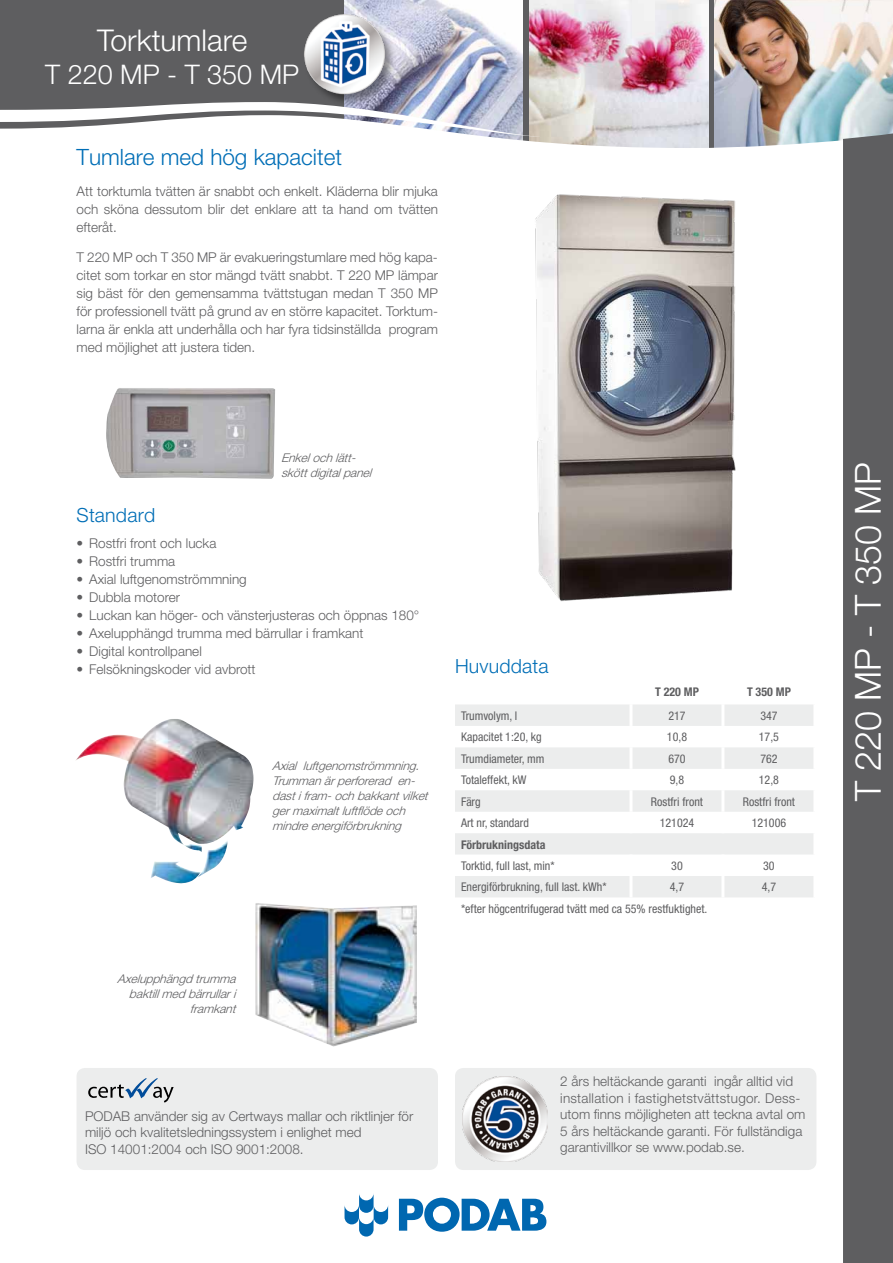
<style>
.page{position:relative;width:893px;height:1263px;background:#fff}
.page>*{position:absolute;margin:0;border:0;box-sizing:border-box;transform-origin:0 0}
.t1{font:300 36px "Helvetica Neue LT Std";color:#fff}
.t2{font:300 30px "Helvetica Neue LT Std";color:#fff}
.t3{font:300 27px "Helvetica Neue LT Std";color:#fff}
.t4{font:300 22.5px "Helvetica Neue LT Std";color:#006eb6}
.t5{font:300 19.5px "Helvetica Neue LT Std";letter-spacing:.01em;color:#006eb6}
.t6{font:300 13.5px/18px "Helvetica Neue LT Std";color:#5e5e60}
.t7{font:condensed 12px "Helvetica Neue LT";color:#5e5e60}
.t8{font:italic 300 12px/15px "Helvetica Neue LT Std";color:#5e5e60}
.t9{font:700 condensed 12px "Helvetica Neue LT";color:#5e5e60}
</style>
<div class="page">
<div style="left:0;top:0;width:893px;height:149px;background:#5e5e60"></div>
<img style="left:714px;top:0;width:179px;height:133px">
<img style="left:530px;top:0;width:178px;height:102px">
<img style="left:344px;top:0;width:179px;height:102px">
<svg style="left:0;top:102px;width:849px;height:47px;background:#d4d7da"></svg>
<div style="left:843px;top:133px;width:50px;height:1130px;background:#5e5e60"></div>
<div style="left:304px;top:14px;width:93px;height:93px;background:#000;opacity:.45"></div>
<img style="left:304px;top:10px;width:85px;height:89px">
<svg style="left:399px;top:1198px;width:147px;height:34px"></svg>
<svg style="left:345px;top:1194px;width:43px;height:42px"></svg>
<div style="left:77px;top:1068px;width:361px;height:102px;background:#eceded;border-radius:9px"></div>
<div style="left:455px;top:1068px;width:361px;height:102px;background:#eceded;border-radius:9px"></div>
<img style="left:462px;top:1076px;width:85px;height:85px">
<svg style="left:88px;top:1078px;width:86px;height:24px"></svg>
<svg style="left:455px;top:705px;width:358px;height:192px;fill:#eceded"></svg>
<hr style="left:629px;top:704px;width:3px;height:22px;background:#fff">
<hr style="left:721px;top:704px;width:3px;height:22px;background:#fff">
<hr style="left:629px;top:726px;width:3px;height:21px;background:#fff">
<hr style="left:721px;top:726px;width:3px;height:21px;background:#fff">
<hr style="left:629px;top:747px;width:3px;height:22px;background:#fff">
<hr style="left:721px;top:747px;width:3px;height:22px;background:#fff">
<hr style="left:629px;top:769px;width:3px;height:21px;background:#fff">
<hr style="left:721px;top:769px;width:3px;height:21px;background:#fff">
<hr style="left:629px;top:790px;width:3px;height:22px;background:#fff">
<hr style="left:721px;top:790px;width:3px;height:22px;background:#fff">
<hr style="left:629px;top:812px;width:3px;height:21px;background:#fff">
<hr style="left:721px;top:812px;width:3px;height:21px;background:#fff">
<hr style="left:629px;top:854px;width:3px;height:22px;background:#fff">
<hr style="left:721px;top:854px;width:3px;height:22px;background:#fff">
<hr style="left:629px;top:876px;width:3px;height:21px;background:#fff">
<hr style="left:721px;top:876px;width:3px;height:21px;background:#fff">
<img style="left:535px;top:194px;width:201px;height:408px">
<img style="left:76px;top:719px;width:177px;height:164px">
<img style="left:256px;top:903px;width:161px;height:143px">
<img style="left:106px;top:388px;width:170px;height:91px">
<h2 class="t2" style="left:97px;top:22px;width:152px">Torktumlare</h2>
<h3 class="t3" style="left:45px;top:58px;width:256px">T 220 MP - T 350 MP</h3>
<h3 class="t4" style="left:77px;top:143px;width:267px">Tumlare med hög kapacitet</h3>
<p class="t6" style="left:77px;top:182px;width:363px;text-align:justify">Att torktumla tvätten är snabbt och enkelt. Kläderna blir mjuka och sköna dessutom blir det enklare att ta hand om tvätten efteråt.</p>
<p class="t6" style="left:77px;top:248px;width:363px;text-align:justify">T 220 MP och T 350 MP är evakueringstumlare med hög kapa&shy;citet som torkar en stor mängd tvätt snabbt. T 220 MP lämpar sig bäst för den gemensamma tvättstugan medan T 350 MP för professionell tvätt på grund av en större kapacitet. Torktum&shy;larna är enkla att underhålla och har fyra tidsinställda program med möjlighet att justera tiden.</p>
<p class="t8" style="left:281px;top:450px;width:96px">Enkelochlätt&shy;sköttdigitalpanel</p>
<h3 class="t5" style="left:77px;top:503px;width:80px">Standard</h3>
<p class="t6" style="left:77px;top:533px;width:141px">• Rostfri front och lucka</p>
<p class="t6" style="left:77px;top:551px;width:100px">• Rostfri trumma</p>
<p class="t6" style="left:77px;top:569px;width:172px">• Axial luftgenomströmmning</p>
<p class="t6" style="left:77px;top:587px;width:105px">• Dubbla motorer</p>
<p class="t6" style="left:77px;top:605px;width:344px">• Luckan kan höger- och vänsterjusteras och öppnas 180°</p>
<p class="t6" style="left:77px;top:623px;width:288px">• Axelupphängd trumma med bärrullar i framkant</p>
<p class="t6" style="left:77px;top:641px;width:127px">• Digital kontrollpanel</p>
<p class="t6" style="left:77px;top:659px;width:181px">• Felsökningskoder vid avbrott</p>
<p class="t8" style="left:272px;top:757px;width:161px">Axial luftgenomströmmning.<br>Trummanärperforerad en&shy;dastifram-ochbakkantvilket germaximaltluftflödeoch mindreenergiförbrukning</p>
<p class="t8" style="left:117px;top:971px;width:124px;text-align:right">Axelupphängdtrumma baktillmedbärrullari framkant</p>
<p class="t6" style="left:85px;top:1107px;width:330px;line-height:16.5px">PODAB använder sig av Certways mallar och riktlinjer för miljö och kvalitetsledningssystem i enlighet med<br>ISO 14001:2004 och ISO 9001:2008.</p>
<h3 class="t5" style="left:455px;top:654px;width:95px">Huvuddata</h3>
<p class="t9" style="left:655px;top:684px;width:45px">T 220 MP</p>
<p class="t9" style="left:747px;top:684px;width:45px">T 350 MP</p>
<p class="t7" style="left:461px;top:709px;width:58px">Trumvolym, l</p>
<p class="t7" style="left:668px;top:709px;width:19px">217</p>
<p class="t7" style="left:760px;top:709px;width:19px">347</p>
<p class="t7" style="left:461px;top:730px;width:82px">Kapacitet 1:20, kg</p>
<p class="t7" style="left:667px;top:730px;width:22px">10,8</p>
<p class="t7" style="left:759px;top:730px;width:22px">17,5</p>
<p class="t7" style="left:461px;top:752px;width:85px">Trumdiameter, mm</p>
<p class="t7" style="left:668px;top:752px;width:19px">670</p>
<p class="t7" style="left:760px;top:752px;width:19px">762</p>
<p class="t7" style="left:461px;top:773px;width:67px">Totaleffekt, kW</p>
<p class="t7" style="left:670px;top:773px;width:16px">9,8</p>
<p class="t7" style="left:759px;top:773px;width:22px">12,8</p>
<p class="t7" style="left:461px;top:794px;width:21px">Färg</p>
<p class="t7" style="left:651px;top:794px;width:54px">Rostfri front</p>
<p class="t7" style="left:743px;top:794px;width:54px">Rostfri front</p>
<p class="t7" style="left:461px;top:816px;width:69px">Art nr, standard</p>
<p class="t7" style="left:660px;top:816px;width:36px">121024</p>
<p class="t7" style="left:752px;top:816px;width:36px">121006</p>
<p class="t9" style="left:461px;top:837px;width:86px">Förbrukningsdata</p>
<p class="t7" style="left:461px;top:859px;width:95px">Torktid, full last, min*</p>
<p class="t7" style="left:671px;top:859px;width:13px">30</p>
<p class="t7" style="left:763px;top:859px;width:13px">30</p>
<p class="t7" style="left:461px;top:880px;width:147px">Energiförbrukning, full last. kWh*</p>
<p class="t7" style="left:670px;top:880px;width:16px">4,7</p>
<p class="t7" style="left:762px;top:880px;width:16px">4,7</p>
<p class="t7" style="left:461px;top:902px;width:248px">*efter högcentrifugerad tvätt med ca 55% restfuktighet.</p>
<p class="t6" style="left:560px;top:1073px;width:247px;line-height:16.5px">2 års heltäckande garanti ingår alltid vid installation i fastighetstvättstugor. Dess&shy;utom finns möjligheten att teckna avtal om 5 års heltäckande garanti. För fullständiga garantivillkor se www.podab.se.</p>
<h1 class="t1" style="left:846px;top:801px;width:340px;rotate:-90deg">T 220 MP - T 350 MP</h1>
</div>
